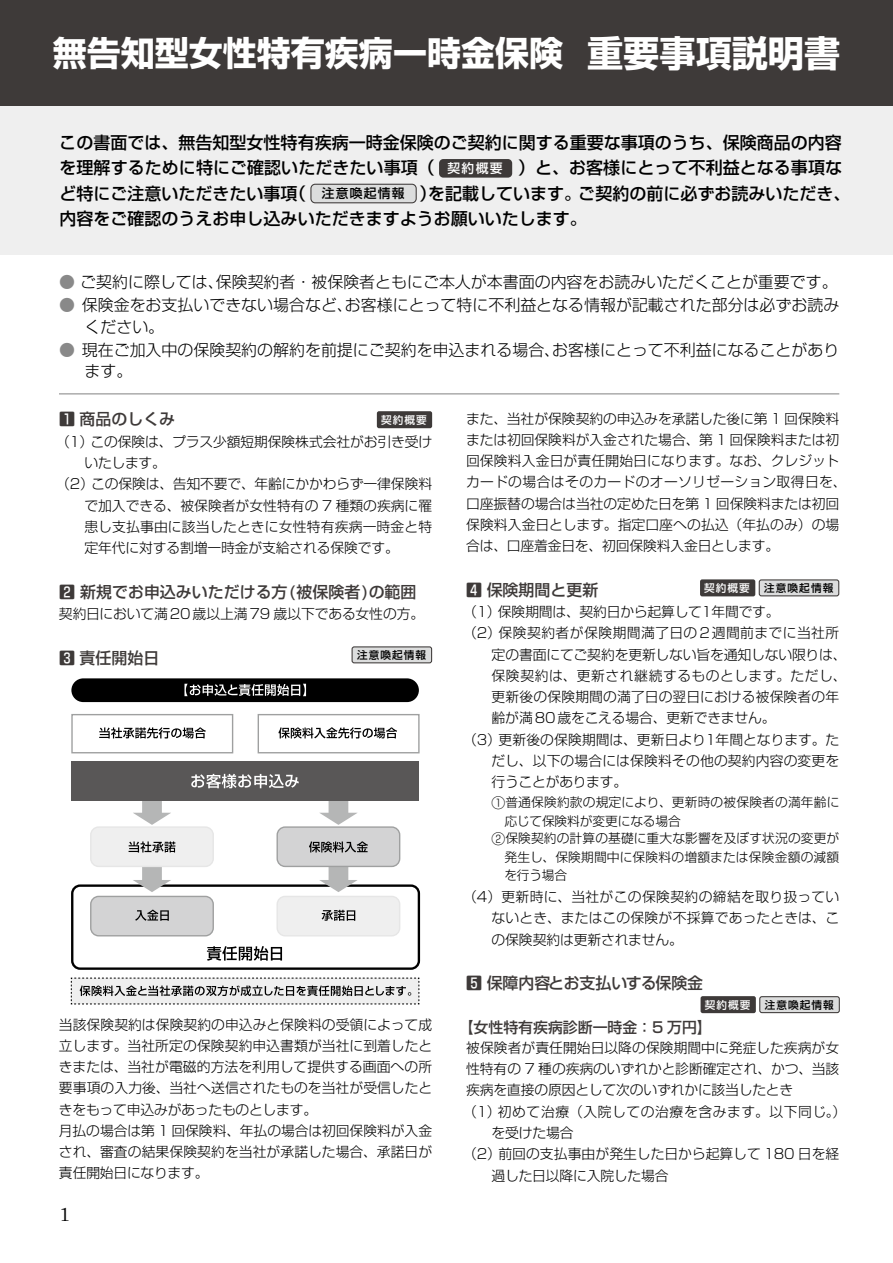
<style>
.page{position:relative;width:893px;height:1263px;background:#fff}
.page>*{position:absolute;margin:0;border:0;box-sizing:border-box;transform-origin:0 0}
.t1{font:700 34.05px "Shin Go Pro";color:#fff}
.t2{font:19.2px "Century";color:#000}
.t3{font:500 16.95px/25.5px "Shin Go Pro";color:#000}
.t4{font:300 15.9px/21.3px "Shin Go Pro";color:#000}
.t5{font:500 15.9px "Shin Go Pro";color:#3e3a39}
.t6{font:500 14.85px "Shin Go Pro";color:#3e3a39}
.t7{font:300 13.8px/21.3px "Shin Go Pro";letter-spacing:-.005em;color:#000}
.t8{font:300 13.8px "Shin Go Pro";letter-spacing:.04em;color:#000}
.t9{font:300 13.8px "Shin Go Pro";letter-spacing:.03em;color:#000}
.t10{font:300 13.8px "Shin Go Pro";letter-spacing:.035em;color:#000}
.t11{font:300 12.75px "Shin Go Pro";letter-spacing:.01em;color:#000}
.t12{font:300 12.75px "Shin Go Pro";letter-spacing:-.01em;color:#000}
.t13{font:500 12.75px "Shin Go Pro";letter-spacing:.1em;color:#000}
.t14{font:500 12.75px "Shin Go Pro";color:#fff}
.t15{font:500 10.65px "Shin Go Pro";letter-spacing:.1em;color:#000}
.t16{font:500 10.65px "Shin Go Pro";letter-spacing:.1em;color:#fff}
.s1{font-size:36.15px}
.s2{color:#898989}
.s3{font-size:13.8px}
</style>
<div class="page">
<div style="left:0;top:0;width:893px;height:106px;background:#3e3a39"></div>
<div style="left:0;top:106px;width:893px;height:149px;background:#efefef"></div>
<div style="left:439px;top:159px;width:73px;height:19px;background:#3e3a39;border-radius:4px"></div>
<div style="left:311px;top:184px;width:105px;height:19px;background:#dcdddd;border-radius:4px"></div>
<div style="left:310px;top:184px;width:107px;height:19px;border:1px solid #3e3a39;border-radius:4px"></div>
<div style="left:71px;top:884px;width:349px;height:86px;border:2px solid #000;border-radius:8px"></div>
<div style="left:142px;top:791px;width:20px;height:24px;background:#b5b6b6"></div>
<svg style="left:133px;top:813px;width:38px;height:12px"></svg>
<div style="left:329px;top:791px;width:19px;height:24px;background:#b5b6b6"></div>
<svg style="left:320px;top:813px;width:37px;height:12px"></svg>
<div style="left:142px;top:859px;width:20px;height:24px;background:#b5b6b6"></div>
<svg style="left:133px;top:880px;width:38px;height:12px"></svg>
<div style="left:329px;top:859px;width:19px;height:24px;background:#b5b6b6"></div>
<svg style="left:319px;top:880px;width:38px;height:12px"></svg>
<div style="left:71px;top:678px;width:348px;height:24px;background:#000;border-radius:12px"></div>
<div style="left:71px;top:714px;width:162px;height:39px;border:1px solid #9fa0a0"></div>
<div style="left:91px;top:827px;width:122px;height:39px;background:#efefef;border-radius:8px"></div>
<div style="left:90px;top:826px;width:124px;height:41px;border:1px solid #e6e6e6;border-radius:8px"></div>
<div style="left:277px;top:827px;width:123px;height:39px;background:#d3d3d4;border-radius:8px"></div>
<div style="left:276px;top:826px;width:124px;height:41px;border:1px solid #9fa0a0;border-radius:8px"></div>
<div style="left:91px;top:896px;width:122px;height:40px;background:#d3d3d4;border-radius:8px"></div>
<div style="left:90px;top:896px;width:124px;height:40px;border:1px solid #9fa0a0;border-radius:8px"></div>
<div style="left:277px;top:896px;width:123px;height:40px;background:#efefef;border-radius:8px"></div>
<div style="left:276px;top:896px;width:124px;height:40px;border:1px solid #e6e6e6;border-radius:8px"></div>
<div style="left:71px;top:762px;width:348px;height:39px;background:#595757"></div>
<div style="left:258px;top:714px;width:162px;height:39px;border:1px solid #9fa0a0"></div>
<svg style="left:184px;top:684px;width:122px;height:12px"></svg>
<svg style="left:191px;top:774px;width:108px;height:14px"></svg>
<svg style="left:99px;top:727px;width:107px;height:11px"></svg>
<svg style="left:129px;top:841px;width:46px;height:11px"></svg>
<svg style="left:278px;top:727px;width:119px;height:11px"></svg>
<svg style="left:309px;top:841px;width:59px;height:11px"></svg>
<svg style="left:207px;top:946px;width:75px;height:15px"></svg>
<svg style="left:70px;top:977px;width:350px;height:28px"></svg>
<svg style="left:322px;top:910px;width:33px;height:11px"></svg>
<svg style="left:135px;top:910px;width:34px;height:11px"></svg>
<div style="left:377px;top:411px;width:55px;height:17px;background:#3e3a39;border-radius:2px"></div>
<div style="left:352px;top:647px;width:80px;height:16px;background:#dcdddd;border-radius:2px"></div>
<div style="left:352px;top:646px;width:80px;height:17px;border:1px solid #3e3a39;border-radius:2px"></div>
<hr style="left:59px;top:393px;width:780px;height:1px;background:#898989">
<div style="left:700px;top:579px;width:55px;height:17px;background:#3e3a39;border-radius:2px"></div>
<div style="left:701px;top:996px;width:55px;height:17px;background:#3e3a39;border-radius:2px"></div>
<div style="left:759px;top:580px;width:80px;height:16px;background:#dcdddd;border-radius:2px"></div>
<div style="left:759px;top:579px;width:80px;height:17px;border:1px solid #3e3a39;border-radius:2px"></div>
<div style="left:760px;top:997px;width:79px;height:16px;background:#dcdddd;border-radius:2px"></div>
<div style="left:759px;top:996px;width:81px;height:17px;border:1px solid #3e3a39;border-radius:2px"></div>
<h1 class="t1" style="left:53px;top:26px;width:789px">無告知型女性特有疾病一時金保険 <span class="s1">重要事項説明書</span></h1>
<p class="t3" style="left:60px;top:128px;width:792px">この書面では、無告知型女性特有疾病一時金保険のご契約に関する重要な事項のうち、保険商品の内容を理解するために特にご確認いただきたい事項（ 契約概要 ）と、お客様にとって不利益となる事項など特にご注意いただきたい事項（ 注意喚起情報 ）を記載しています。ご契約の前に必ずお読みいただき、内容をご確認のうえお申し込みいただきますようお願いいたします。</p>
<p class="t14" style="left:448px;top:158px;width:56px">契約概要</p>
<p class="t13" style="left:322px;top:183px;width:84px">注意喚起情報</p>
<p class="t4" style="left:59px;top:269px;width:780px"><span class="s2">●</span> ご契約に際しては、保険契約者・被保険者ともにご本人が本書面の内容をお読みいただくことが重要です。</p>
<p class="t4" style="left:85px;top:293px;width:756px;text-indent:-26px"><span class="s2">●</span> 保険金をお支払いできない場合など、お客様にとって特に不利益となる情報が記載された部分は必ずお読みください。</p>
<p class="t4" style="left:85px;top:337px;width:756px;text-indent:-26px"><span class="s2">●</span> 現在ご加入中の保険契約の解約を前提にご契約を申込まれる場合、お客様にとって不利益になることがあります。</p>
<p class="t5" style="left:59px;top:406px;width:118px">1 商品のしくみ</p>
<p class="t7" style="left:56px;top:429px;width:378px">（1）この保険は、プラス少額短期保険株式会社がお引き受け</p>
<p class="t7" style="left:84px;top:451px;width:83px">いたします。</p>
<p class="t7" style="left:56px;top:472px;width:378px">（2）この保険は、告知不要で、年齢にかかわらず一律保険料</p>
<p class="t7" style="left:84px;top:493px;width:349px">で加入できる、被保険者が女性特有の 7 種類の疾病に罹</p>
<p class="t7" style="left:84px;top:514px;width:349px">患し支払事由に該当したときに女性特有疾病一時金と特</p>
<p class="t7" style="left:84px;top:536px;width:316px">定年代に対する割増一時金が支給される保険です。</p>
<p class="t5" style="left:59px;top:579px;width:359px">2 新規でお申込みいただける方(被保険者)の範囲</p>
<p class="t7" style="left:59px;top:602px;width:367px">契約日において満20歳以上満79 歳以下である女性の方。</p>
<p class="t5" style="left:59px;top:644px;width:102px">3 責任開始日</p>
<p class="t16" style="left:381px;top:411px;width:47px">契約概要</p>
<p class="t15" style="left:357px;top:646px;width:71px">注意喚起情報</p>
<p class="t7" style="left:59px;top:1012px;width:375px">当該保険契約は保険契約の申込みと保険料の受領によって成立します。当社所定の保険契約申込書類が当社に到着したときまたは、当社が電磁的方法を利用して提供する画面への所要事項の入力後、当社へ送信されたものを当社が受信したときをもって申込みがあったものとします。<br>月払の場合は第 1 回保険料、年払の場合は初回保険料が入金され、審査の結果保険契約を当社が承諾した場合、承諾日が責任開始日になります。</p>
<h2 class="t2" style="left:60px;top:1198px;width:12px">1</h2>
<p class="t7" style="left:466px;top:406px;width:382px">また、当社が保険契約の申込みを承諾した後に第 1 回保険料または初回保険料が入金された場合、第 1 回保険料または初回保険料入金日が責任開始日になります。なお、クレジットカードの場合はそのカードのオーソリゼーション取得日を、口座振替の場合は当社の定めた日を第 1 回保険料または初回保険料入金日とします。指定口座への払込（年払のみ）の場合は、口座着金日を、初回保険料入金日とします。</p>
<p class="t5" style="left:466px;top:576px;width:134px">4 保険期間と更新</p>
<p class="t7" style="left:463px;top:599px;width:318px">（1）保険期間は、契約日から起算して1年間です。</p>
<p class="t9" style="left:463px;top:622px;width:378px">（2）保険契約者が保険期間満了日の２週間前までに当社所</p>
<p class="t7" style="left:492px;top:642px;width:356px">定の書面にてご契約を更新しない旨を通知しない限りは、</p>
<p class="t10" style="left:492px;top:664px;width:356px">保険契約は、更新され継続するものとします。ただし、</p>
<p class="t7" style="left:492px;top:684px;width:349px">更新後の保険期間の満了日の翌日における被保険者の年</p>
<p class="t7" style="left:492px;top:706px;width:286px">齢が満80歳をこえる場合、更新できません。</p>
<p class="t7" style="left:463px;top:727px;width:378px">（3）更新後の保険期間は、更新日より1年間となります。た</p>
<p class="t7" style="left:492px;top:748px;width:349px">だし、以下の場合には保険料その他の契約内容の変更を</p>
<p class="t7" style="left:492px;top:769px;width:137px">行うことがあります。</p>
<p class="t11" style="left:492px;top:792px;width:349px"><span class="s3">①</span>普通保険約款の規定により、更新時の被保険者の満年齢に</p>
<p class="t12" style="left:504px;top:810px;width:178px">応じて保険料が変更になる場合</p>
<p class="t11" style="left:492px;top:828px;width:349px"><span class="s3">②</span>保険契約の計算の基礎に重大な影響を及ぼす状況の変更が</p>
<p class="t11" style="left:504px;top:846px;width:336px">発生し、保険期間中に保険料の増額または保険金額の減額</p>
<p class="t11" style="left:504px;top:864px;width:65px">を行う場合</p>
<p class="t7" style="left:492px;top:884px;width:349px;text-align:justify;text-indent:-28px">（4）更新時に、当社がこの保険契約の締結を取り扱っていないとき、またはこの保険が不採算であったときは、この保険契約は更新されません。</p>
<p class="t5" style="left:466px;top:970px;width:239px">5 保障内容とお支払いする保険金</p>
<p class="t6" style="left:459px;top:1015px;width:255px">【女性特有疾病診断一時金：5 万円】</p>
<p class="t7" style="left:466px;top:1035px;width:375px">被保険者が責任開始日以降の保険期間中に発症した疾病が女</p>
<p class="t7" style="left:466px;top:1057px;width:375px">性特有の 7 種の疾病のいずれかと診断確定され、かつ、当該</p>
<p class="t7" style="left:466px;top:1078px;width:329px">疾病を直接の原因として次のいずれかに該当したとき</p>
<p class="t8" style="left:463px;top:1100px;width:385px">（1）初めて治療（入院しての治療を含みます。以下同じ。）</p>
<p class="t7" style="left:492px;top:1120px;width:84px">を受けた場合</p>
<p class="t7" style="left:463px;top:1142px;width:378px">（2）前回の支払事由が発生した日から起算して 180 日を経</p>
<p class="t7" style="left:492px;top:1163px;width:179px">過した日以降に入院した場合</p>
<p class="t16" style="left:704px;top:579px;width:47px">契約概要</p>
<p class="t15" style="left:764px;top:579px;width:71px">注意喚起情報</p>
<p class="t16" style="left:705px;top:996px;width:47px">契約概要</p>
<p class="t15" style="left:765px;top:996px;width:71px">注意喚起情報</p>
</div>
